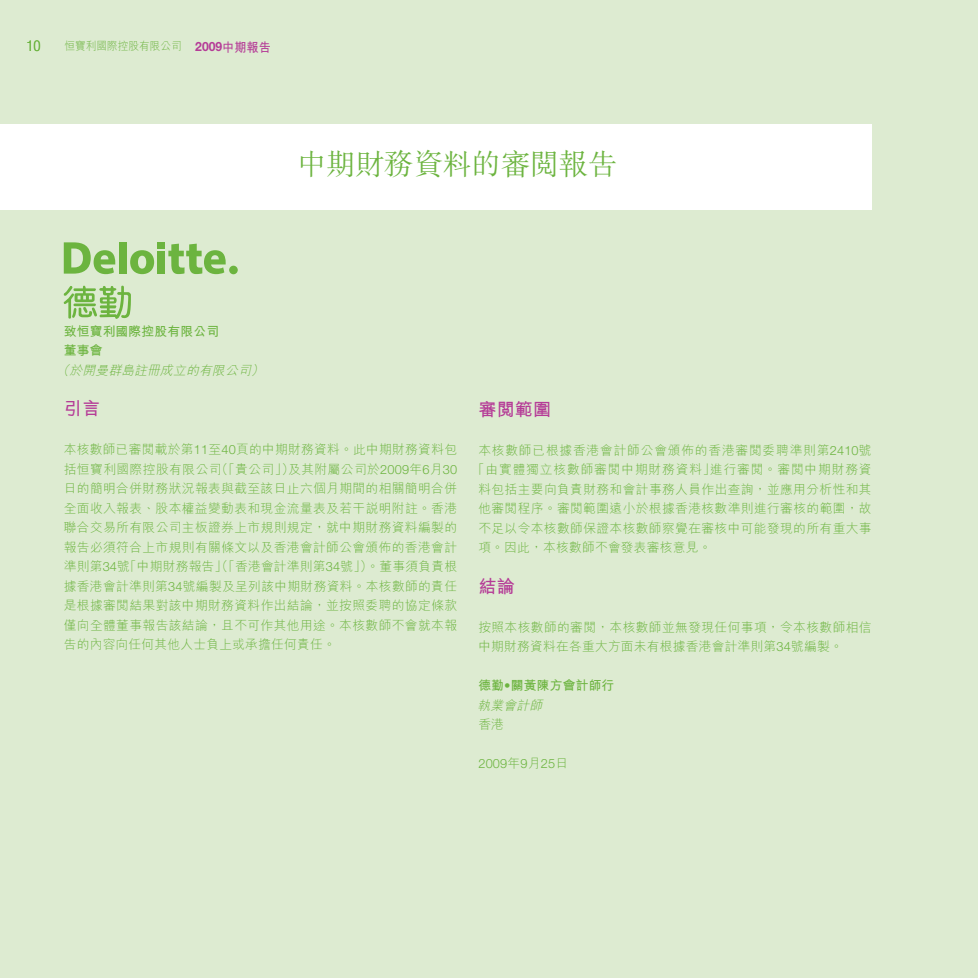
<style>
.page{position:relative;width:978px;height:978px;background:#ddebd1}
.page>*{position:absolute;margin:0;border:0;box-sizing:border-box;transform-origin:0 0}
.t1{font:300 29.25px "M Sung HK";letter-spacing:-.005em;color:#6cb43f}
.t2{font:700 18px "M Hei HK";letter-spacing:.015em;color:#b53c97}
.t3{font:300 condensed 15px "Helvetica Neue LT Std";color:#6cb43f}
.t4{font:300 12.75px/19.5px "M Hei HK";letter-spacing:.03em;color:#6cb43f;text-align:justify}
.t5{font:700 12.75px/19.5px "M Hei HK";letter-spacing:.015em;color:#6cb43f}
.t6{font:300 12.75px "M Hei HK";letter-spacing:.06em;color:#6cb43f}
.t7{font:300 12.75px "M Hei HK";letter-spacing:.065em;color:#6cb43f}
.t8{font:italic 300 12.75px "M Hei HK";color:#6cb43f}
.t9{font:300 12.75px "Helvetica Neue LT Std";letter-spacing:.015em;color:#6cb43f}
.t10{font:300 11.25px "M Hei HK";color:#6cb43f;scale:.95 1}
.s1{font-family:"Helvetica Neue LT Std";font-weight:700;font-size:12.75px;color:#b53c97}
.s2{font-weight:700;font-size:12.75px;color:#b53c97}
.s3{font-family:"Helvetica Neue LT Std"}
.s4{font-weight:300;font-style:italic}
.s5{font-weight:300}
.s6{font-family:"M Hei HK"}
</style>
<div class="page">
<div style="left:0;top:125px;width:872px;height:85px;background:#fff"></div>
<svg style="left:64px;top:286px;width:67px;height:33px"></svg>
<svg style="left:64px;top:242px;width:51px;height:32px"></svg>
<div style="left:119px;top:242px;width:8px;height:32px;background:#6cb43f"></div>
<svg style="left:130px;top:250px;width:24px;height:24px"></svg>
<div style="left:157px;top:251px;width:8px;height:23px;background:#6cb43f"></div>
<div style="left:157px;top:243px;width:8px;height:6px;background:#6cb43f"></div>
<svg style="left:168px;top:244px;width:58px;height:30px"></svg>
<div style="left:229px;top:266px;width:9px;height:8px;background:#6cb43f;border-radius:50%"></div>
<p class="t3" style="left:26px;top:37px;width:16px">10</p>
<p class="t10" style="left:64px;top:38px;width:219px">恒寶利國際控股有限公司 <span class="s1">2009</span><span class="s2">中期報告</span></p>
<p class="t1" style="left:297px;top:144px;width:322px">中期財務資料的審閱報告</p>
<p class="t5" style="left:64px;top:320px;width:157px">致恒寶利國際控股有限公司</p>
<p class="t5" style="left:64px;top:340px;width:40px">董事會</p>
<p class="t8" style="left:57px;top:361px;width:213px">（於開曼群島註冊成立的有限公司）</p>
<p class="t2" style="left:64px;top:396px;width:38px">引言</p>
<p class="t4" style="left:64px;top:439px;width:395px">本核數師已審閱載於第<span class="s3">11</span>至<span class="s3">40</span>頁的中期財務資料。此中期財務資料包括恒寶利國際控股有限公司（「貴公司」）及其附屬公司於<span class="s3">2009</span>年<span class="s3">6</span>月<span class="s3">30</span>日的簡明合併財務狀況報表與截至該日止六個月期間的相關簡明合併全面收入報表、股本權益變動表和現金流量表及若干說明附註。香港聯合交易所有限公司主板證券上市規則規定，就中期財務資料編製的報告必須符合上市規則有關條文以及香港會計師公會頒佈的香港會計準則第<span class="s3">34</span>號「中期財務報告」（「香港會計準則第<span class="s3">34</span>號」）。董事須負責根據香港會計準則第<span class="s3">34</span>號編製及呈列該中期財務資料。本核數師的責任是根據審閱結果對該中期財務資料作出結論，並按照委聘的協定條款僅向全體董事報告該結論，且不可作其他用途。本核數師不會就本報告的內容向任何其他人士負上或承擔任何責任。</p>
<p class="t2" style="left:478px;top:396px;width:74px">審閱範圍</p>
<p class="t6" style="left:478px;top:441px;width:395px">本核數師已根據香港會計師公會頒佈的香港審閱委聘準則第<span class="s3">2410</span>號</p>
<p class="t7" style="left:472px;top:460px;width:401px">「由實體獨立核數師審閱中期財務資料」進行審閱。審閱中期財務資</p>
<p class="t4" style="left:478px;top:479px;width:395px">料包括主要向負責財務和會計事務人員作出查詢，並應用分析性和其</p>
<p class="t4" style="left:478px;top:498px;width:395px">他審閱程序。審閱範圍遠小於根據香港核數準則進行審核的範圍，故</p>
<p class="t4" style="left:478px;top:518px;width:395px">不足以令本核數師保證本核數師察覺在審核中可能發現的所有重大事</p>
<p class="t4" style="left:478px;top:537px;width:235px">項。因此，本核數師不會發表審核意見。</p>
<p class="t2" style="left:478px;top:573px;width:38px">結論</p>
<p class="t4" style="left:478px;top:617px;width:395px">按照本核數師的審閱，本核數師並無發現任何事項，令本核數師相信中期財務資料在各重大方面未有根據香港會計準則第<span class="s3">34</span>號編製。</p>
<p class="t5" style="left:477px;top:675px;width:138px">德勤<span class="s3">•</span>關黃陳方會計師行<span class="s4">執業會計師<br></span><span class="s5">香港</span></p>
<p class="t9" style="left:478px;top:756px;width:91px">2009<span class="s6">年</span>9<span class="s6">月</span>25<span class="s6">日</span></p>
</div>
